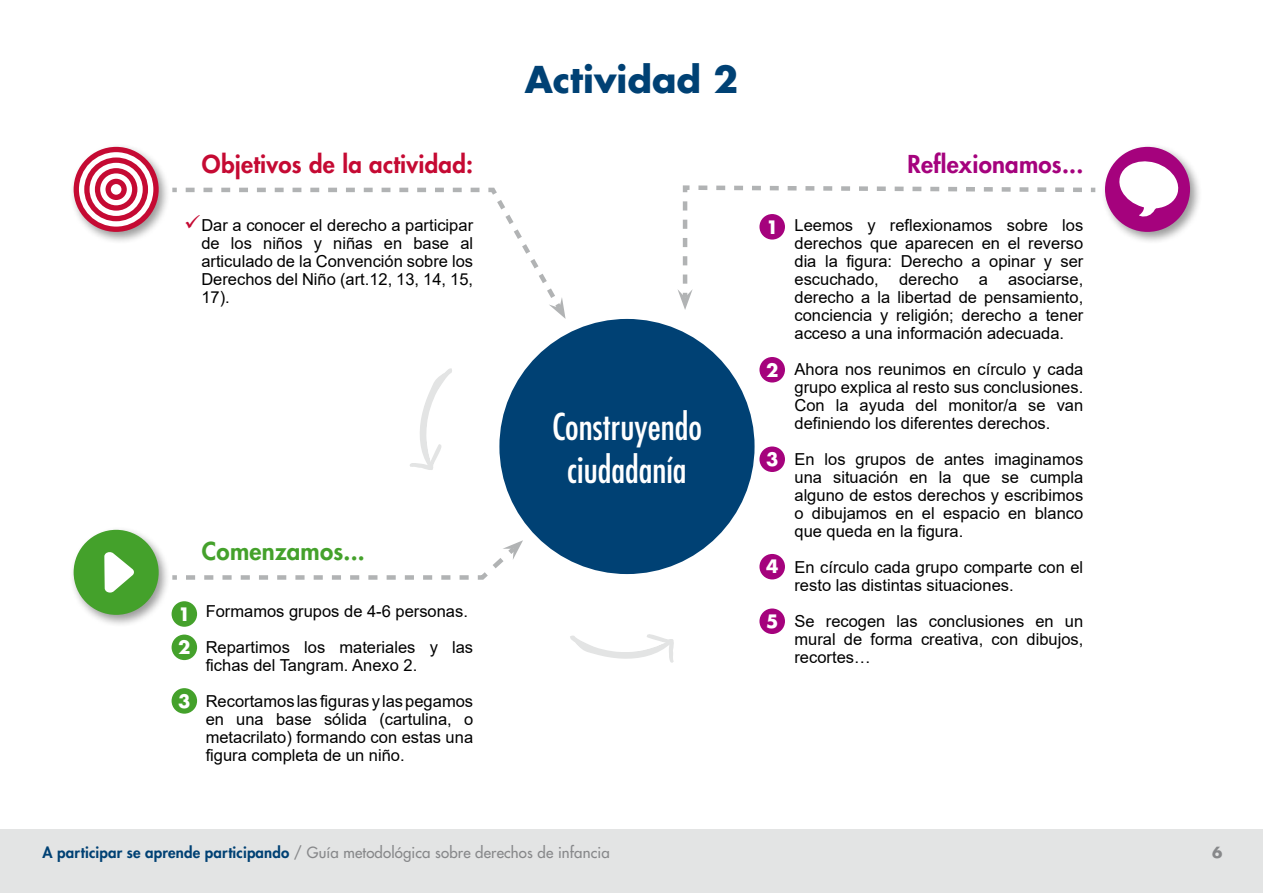
<style>
.page{position:relative;width:1263px;height:893px;background:#fff}
.page>*{position:absolute;margin:0;border:0;box-sizing:border-box;transform-origin:0 0}
.t1{font:condensed 36px/43.2px "Futura Std";color:#fff;text-align:center}
.t2{font:700 36px "Futura Std";color:#004174}
.t3{font:800 24px "Futura Std";letter-spacing:.01em;color:#c50a33}
.t4{font:800 24px "Futura Std";letter-spacing:.01em;color:#a5027d}
.t5{font:800 24px "Futura Std";letter-spacing:.01em;color:#44a12b}
.t6{font:700 18px/33px "Futura Std";color:#fff}
.t7{font:16.5px/18px "Arial";color:#000;text-align:justify}
.t8{font:500 15px "Futura Std";letter-spacing:.01em;color:#87888a}
.t9{font:700 15px "Futura Std";color:#87888a}
.s1{font-weight:800;color:#004174}
</style>
<div class="page">
<div style="left:0;top:829px;width:1263px;height:64px;background:#e3e4e4"></div>
<div style="left:499px;top:319px;width:255px;height:255px;background:#004174;border-radius:50%"></div>
<div style="left:1100px;top:142px;width:102px;height:102px;background:#000;opacity:.4"></div>
<div style="left:1105px;top:147px;width:85px;height:85px;background:#a5027d;border-radius:50%"></div>
<svg style="left:1119px;top:160px;width:60px;height:57px"></svg>
<div style="left:69px;top:142px;width:102px;height:102px;background:#000;opacity:.4"></div>
<div style="left:74px;top:147px;width:85px;height:85px;background:#c50a33;border-radius:50%"></div>
<div style="left:79px;top:152px;width:74px;height:75px;background:#fff;border-radius:50%"></div>
<svg style="left:84px;top:157px;width:64px;height:64px"></svg>
<div style="left:90px;top:163px;width:53px;height:53px;background:#fff;border-radius:50%"></div>
<div style="left:95px;top:168px;width:42px;height:43px;background:#c50a33;border-radius:50%"></div>
<svg style="left:100px;top:173px;width:32px;height:32px"></svg>
<div style="left:106px;top:179px;width:21px;height:21px;background:#c50a33;border-radius:50%"></div>
<div style="left:111px;top:184px;width:10px;height:11px;background:#fff;border-radius:50%"></div>
<svg style="left:168px;top:185px;width:329px;height:59px"></svg>
<svg style="left:493px;top:195px;width:73px;height:124px"></svg>
<svg style="left:172px;top:540px;width:351px;height:40px"></svg>
<svg style="left:682px;top:185px;width:414px;height:49px"></svg>
<svg style="left:677px;top:201px;width:16px;height:109px"></svg>
<div style="left:69px;top:525px;width:102px;height:102px;background:#000;opacity:.4"></div>
<div style="left:74px;top:530px;width:85px;height:85px;background:#44a12b;border-radius:50%"></div>
<svg style="left:104px;top:552px;width:30px;height:41px"></svg>
<div style="left:172px;top:601px;width:25px;height:26px;background:#44a12b;border-radius:50%"></div>
<div style="left:172px;top:635px;width:25px;height:25px;background:#44a12b;border-radius:50%"></div>
<div style="left:172px;top:688px;width:25px;height:26px;background:#44a12b;border-radius:50%"></div>
<div style="left:759px;top:214px;width:26px;height:26px;background:#a5027d;border-radius:50%"></div>
<div style="left:759px;top:446px;width:26px;height:26px;background:#a5027d;border-radius:50%"></div>
<div style="left:759px;top:357px;width:26px;height:25px;background:#a5027d;border-radius:50%"></div>
<div style="left:759px;top:554px;width:26px;height:25px;background:#a5027d;border-radius:50%"></div>
<div style="left:759px;top:608px;width:26px;height:26px;background:#a5027d;border-radius:50%"></div>
<svg style="left:564px;top:554px;width:131px;height:109px"></svg>
<svg style="left:410px;top:368px;width:42px;height:102px"></svg>
<svg style="left:186px;top:215px;width:14px;height:14px"></svg>
<h1 class="t2" style="left:525px;top:56px;width:215px">Actividad 2</h1>
<h2 class="t3" style="left:202px;top:149px;width:273px">Objetivos de la actividad:</h2>
<h2 class="t4" style="left:907px;top:149px;width:177px">Reflexionamos...</h2>
<p class="t7" style="left:201px;top:216px;width:273px">Dar a conocer el derecho a participar de los niños y niñas en base al articulado de la Convención sobre los Derechos del Niño (art.12, 13, 14, 15, 17).</p>
<h2 class="t5" style="left:202px;top:536px;width:164px">Comenzamos...</h2>
<p class="t6" style="left:178px;top:598px;width:14px">1<br>2</p>
<p class="t6" style="left:178px;top:684px;width:14px">3</p>
<p class="t7" style="left:206px;top:593px;width:269px;line-height:36px">Formamos grupos de 4-6 personas.<br>Repartimos los materiales y las</p>
<p class="t7" style="left:206px;top:647px;width:269px;line-height:36px">fichas del Tangram. Anexo 2.<br>Recortamos las figuras y las pegamos</p>
<p class="t7" style="left:206px;top:710px;width:269px">en una base sólida (cartulina, o metacrilato) formando con estas una figura completa de un niño.</p>
<h1 class="t1" style="left:552px;top:405px;width:151px">Construyendo ciudadanía</h1>
<p class="t6" style="left:766px;top:210px;width:14px">1</p>
<p class="t6" style="left:766px;top:353px;width:14px">2</p>
<p class="t6" style="left:766px;top:443px;width:14px">3</p>
<p class="t6" style="left:766px;top:550px;width:14px">4</p>
<p class="t6" style="left:766px;top:604px;width:14px">5</p>
<p class="t7" style="left:794px;top:216px;width:290px">Leemos y reflexionamos sobre los derechos que aparecen en el reverso dia la figura: Derecho a opinar y ser escuchado, derecho a asociarse, derecho a la libertad de pensamiento, conciencia y religión; derecho a tener acceso a una información adecuada.</p>
<p class="t7" style="left:794px;top:360px;width:290px">Ahora nos reunimos en círculo y cada grupo explica al resto sus conclusiones.<br>Con la ayuda del monitor/a se van definiendo los diferentes derechos.</p>
<p class="t7" style="left:794px;top:451px;width:290px">En los grupos de antes imaginamos una situación en la que se cumpla alguno de estos derechos y escribimos o dibujamos en el espacio en blanco que queda en la figura.</p>
<p class="t7" style="left:794px;top:559px;width:290px">En círculo cada grupo comparte con el resto las distintas situaciones.</p>
<p class="t7" style="left:794px;top:613px;width:290px">Se recogen las conclusiones en un mural de forma creativa, con dibujos, recortes…</p>
<p class="t8" style="left:43px;top:843px;width:569px"><span class="s1">A participar se aprende participando</span> / Guía metodológica sobre derechos de infancia</p>
<p class="t9" style="left:1212px;top:842px;width:12px">6</p>
</div>
